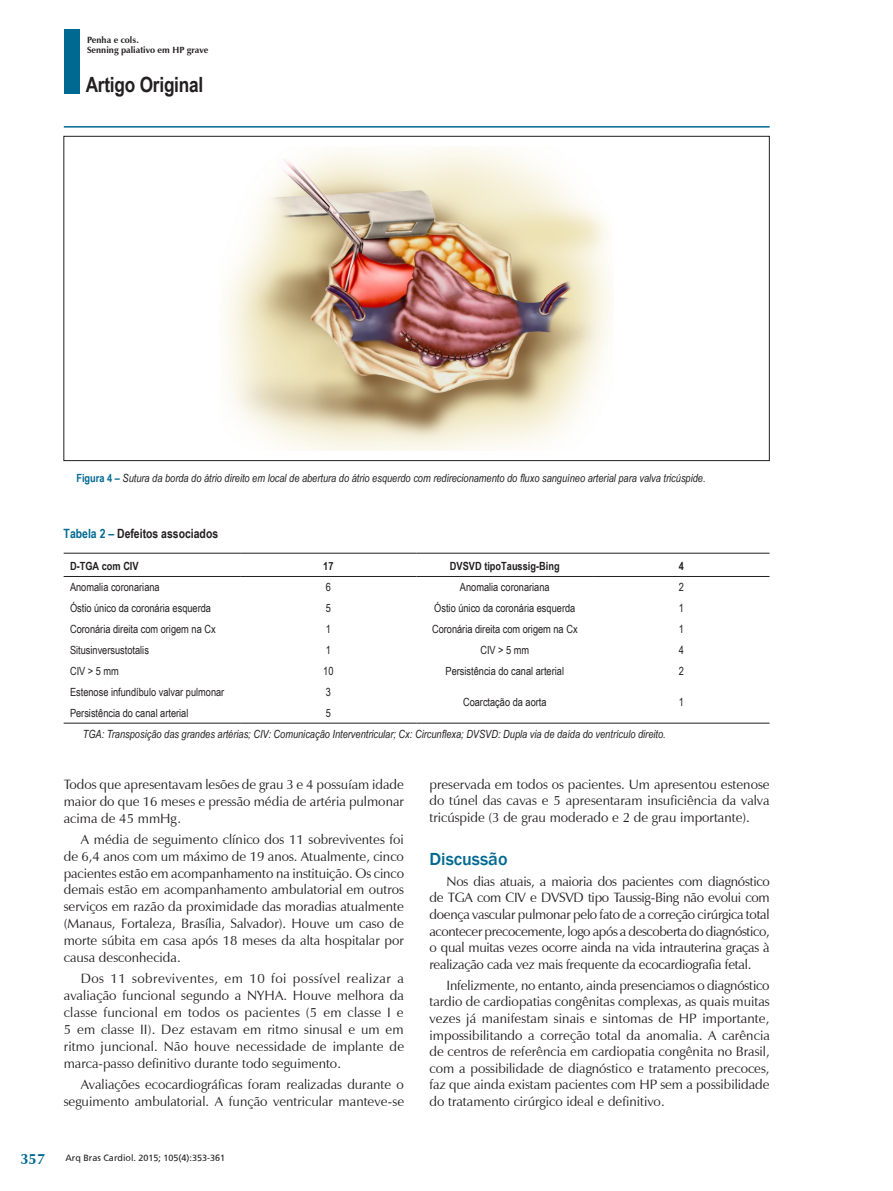
<style>
.page{position:relative;width:893px;height:1191px;background:#fff}
.page>*{position:absolute;margin:0;border:0;box-sizing:border-box;transform-origin:0 0}
.t1{font:700 21px "Arial Narrow";letter-spacing:-.01em;color:#231f20}
._02_-_TITULO_-_MATER{font:500 18px "Franklin Gothic";color:#006991}
.t2{font:700 15px "Zapf Humanist 601 BT";color:#006991}
._01-TEXTO_BASICO{font:13.5px/17px "Zapf Humanist 601 BT";color:#231f20;text-align:justify}
._01_TÍTULO_TABELA{font:700 12.75px "Arial Narrow";color:#231f20}
._02_TEXTO_TABELA_BAS{font:11.25px "Arial Narrow";color:#231f20}
._06_-_LEGENDA_FIGURA{font:italic 11.25px "Arial Narrow";color:#231f20}
._05_LEGENDA_TABELA{font:italic 11.25px "Arial Narrow";color:#231f20}
._04_DESTAQUE_TABELA{font:700 11.25px "Arial Narrow";color:#231f20}
.t3{font:700 9px/10.8px "Zapf Humanist 601 BT";color:#231f20}
.t4{font:9px "Frutiger";color:#231f20}
.s1{font-weight:700;font-style:normal;color:#006991}
.s2{color:#006991}
</style>
<div class="page">
<hr style="left:64px;top:126px;width:706px;height:2px;background:#006991">
<div style="left:64px;top:29px;width:16px;height:65px;background:#006991"></div>
<img style="left:225px;top:147px;width:387px;height:303px">
<hr style="left:64px;top:553px;width:176px;height:1px;background:#231f20">
<hr style="left:240px;top:553px;width:177px;height:1px;background:#231f20">
<hr style="left:417px;top:553px;width:176px;height:1px;background:#231f20">
<hr style="left:593px;top:553px;width:176px;height:1px;background:#231f20">
<hr style="left:64px;top:576px;width:176px;height:1px;background:#231f20">
<hr style="left:240px;top:576px;width:177px;height:1px;background:#231f20">
<hr style="left:417px;top:576px;width:176px;height:1px;background:#231f20">
<hr style="left:593px;top:576px;width:176px;height:1px;background:#231f20">
<hr style="left:64px;top:723px;width:176px;height:1px;background:#231f20">
<hr style="left:240px;top:723px;width:177px;height:1px;background:#231f20">
<hr style="left:417px;top:723px;width:176px;height:1px;background:#231f20">
<hr style="left:593px;top:723px;width:176px;height:1px;background:#231f20">
<p class="t3" style="left:87px;top:34px;width:123px">Penha e cols.<br>Senning paliativo em HP grave</p>
<h1 class="t1" style="left:86px;top:68px;width:119px">Artigo Original</h1>
<p class="t2" style="left:20px;top:1149px;width:26px">357</p>
<p class="_06_-_LEGENDA_FIGURA" style="left:76px;top:470px;width:631px"><span class="s1">Figura 4 –</span> Sutura da borda do átrio direito em local de abertura do átrio esquerdo com redirecionamento do fluxo sanguíneo arterial para valva tricúspide.</p>
<p class="_01_TÍTULO_TABELA" style="left:64px;top:524px;width:156px"><span class="s2">Tabela 2 –</span> Defeitos associados</p>
<p class="_04_DESTAQUE_TABELA" style="left:70px;top:557px;width:70px">D-TGA com CIV</p>
<p class="_04_DESTAQUE_TABELA" style="left:323px;top:557px;width:12px">17</p>
<p class="_04_DESTAQUE_TABELA" style="left:450px;top:557px;width:111px">DVSVD tipoTaussig-Bing</p>
<p class="_04_DESTAQUE_TABELA" style="left:679px;top:557px;width:7px">4</p>
<p class="_02_TEXTO_TABELA_BAS" style="left:70px;top:579px;width:91px">Anomalia coronariana</p>
<p class="_02_TEXTO_TABELA_BAS" style="left:326px;top:579px;width:7px">6</p>
<p class="_02_TEXTO_TABELA_BAS" style="left:460px;top:579px;width:91px">Anomalia coronariana</p>
<p class="_02_TEXTO_TABELA_BAS" style="left:679px;top:579px;width:7px">2</p>
<p class="_02_TEXTO_TABELA_BAS" style="left:70px;top:600px;width:143px">Óstio único da coronária esquerda</p>
<p class="_02_TEXTO_TABELA_BAS" style="left:326px;top:600px;width:7px">5</p>
<p class="_02_TEXTO_TABELA_BAS" style="left:434px;top:600px;width:143px">Óstio único da coronária esquerda</p>
<p class="_02_TEXTO_TABELA_BAS" style="left:679px;top:600px;width:7px">1</p>
<p class="_02_TEXTO_TABELA_BAS" style="left:70px;top:621px;width:147px">Coronária direita com origem na Cx</p>
<p class="_02_TEXTO_TABELA_BAS" style="left:326px;top:621px;width:7px">1</p>
<p class="_02_TEXTO_TABELA_BAS" style="left:432px;top:621px;width:147px">Coronária direita com origem na Cx</p>
<p class="_02_TEXTO_TABELA_BAS" style="left:679px;top:621px;width:7px">1</p>
<p class="_02_TEXTO_TABELA_BAS" style="left:70px;top:641px;width:80px">Situsinversustotalis</p>
<p class="_02_TEXTO_TABELA_BAS" style="left:326px;top:641px;width:7px">1</p>
<p class="_02_TEXTO_TABELA_BAS" style="left:480px;top:641px;width:50px">CIV &gt; 5 mm</p>
<p class="_02_TEXTO_TABELA_BAS" style="left:679px;top:641px;width:7px">4</p>
<p class="_02_TEXTO_TABELA_BAS" style="left:70px;top:662px;width:50px">CIV &gt; 5 mm</p>
<p class="_02_TEXTO_TABELA_BAS" style="left:323px;top:662px;width:12px">10</p>
<p class="_02_TEXTO_TABELA_BAS" style="left:446px;top:662px;width:120px">Persistência do canal arterial</p>
<p class="_02_TEXTO_TABELA_BAS" style="left:679px;top:662px;width:7px">2</p>
<p class="_02_TEXTO_TABELA_BAS" style="left:70px;top:683px;width:156px">Estenose infundíbulo valvar pulmonar</p>
<p class="_02_TEXTO_TABELA_BAS" style="left:326px;top:683px;width:7px">3</p>
<p class="_02_TEXTO_TABELA_BAS" style="left:463px;top:694px;width:85px">Coarctação da aorta</p>
<p class="_02_TEXTO_TABELA_BAS" style="left:679px;top:694px;width:7px">1</p>
<p class="_02_TEXTO_TABELA_BAS" style="left:70px;top:704px;width:120px">Persistência do canal arterial</p>
<p class="_02_TEXTO_TABELA_BAS" style="left:326px;top:704px;width:7px">5</p>
<p class="_05_LEGENDA_TABELA" style="left:83px;top:726px;width:584px">TGA: Transposição das grandes artérias; CIV: Comunicação Interventricular; Cx: Circunflexa; DVSVD: Dupla via de daída do ventrículo direito.</p>
<p class="_01-TEXTO_BASICO" style="left:64px;top:775px;width:342px">Todos que apresentavam lesões de grau 3 e 4 possuíam idade maior do que 16 meses e pressão média de artéria pulmonar acima de 45 mmHg.</p>
<p class="_01-TEXTO_BASICO" style="left:64px;top:830px;width:342px;text-indent:17px">A média de seguimento clínico dos 11 sobreviventes foi de 6,4 anos com um máximo de 19 anos. Atualmente, cinco pacientes estão em acompanhamento na instituição. Os cinco demais estão em acompanhamento ambulatorial em outros serviços em razão da proximidade das moradias atualmente (Manaus, Fortaleza, Brasília, Salvador). Houve um caso de morte súbita em casa após 18 meses da alta hospitalar por causa desconhecida.</p>
<p class="_01-TEXTO_BASICO" style="left:64px;top:970px;width:342px;text-indent:17px">Dos 11 sobreviventes, em 10 foi possível realizar a avaliação funcional segundo a NYHA. Houve melhora da classe funcional em todos os pacientes (5 em classe I e 5 em classe II). Dez estavam em ritmo sinusal e um em ritmo juncional. Não houve necessidade de implante de marca‑passo definitivo durante todo seguimento.</p>
<p class="_01-TEXTO_BASICO" style="left:64px;top:1075px;width:342px;text-align:right">Avaliações ecocardiográficas foram realizadas durante o seguimento ambulatorial. A função ventricular manteve-se</p>
<p class="t4" style="left:65px;top:1153px;width:161px">Arq Bras Cardiol. 2015; 105(4):353-361</p>
<p class="_01-TEXTO_BASICO" style="left:429px;top:776px;width:342px">preservada em todos os pacientes. Um apresentou estenose do túnel das cavas e 5 apresentaram insuficiência da valva tricúspide (3 de grau moderado e 2 de grau importante).</p>
<p class="_02_-_TITULO_-_MATER" style="left:429px;top:847px;width:80px">Discussão</p>
<p class="_01-TEXTO_BASICO" style="left:429px;top:872px;width:342px;text-indent:17px">Nos dias atuais, a maioria dos pacientes com diagnóstico de TGA com CIV e DVSVD tipo Taussig-Bing não evolui com doença vascular pulmonar pelo fato de a correção cirúrgica total acontecer precocemente, logo após a descoberta do diagnóstico, o qual muitas vezes ocorre ainda na vida intrauterina graças à realização cada vez mais frequente da ecocardiografia fetal.</p>
<p class="_01-TEXTO_BASICO" style="left:429px;top:976px;width:342px;text-indent:17px">Infelizmente, no entanto, ainda presenciamos o diagnóstico tardio de cardiopatias congênitas complexas, as quais muitas vezes já manifestam sinais e sintomas de HP importante, impossibilitando a correção total da anomalia. A carência de centros de referência em cardiopatia congênita no Brasil, com a possibilidade de diagnóstico e tratamento precoces, faz que ainda existam pacientes com HP sem a possibilidade do tratamento cirúrgico ideal e definitivo.</p>
</div>
